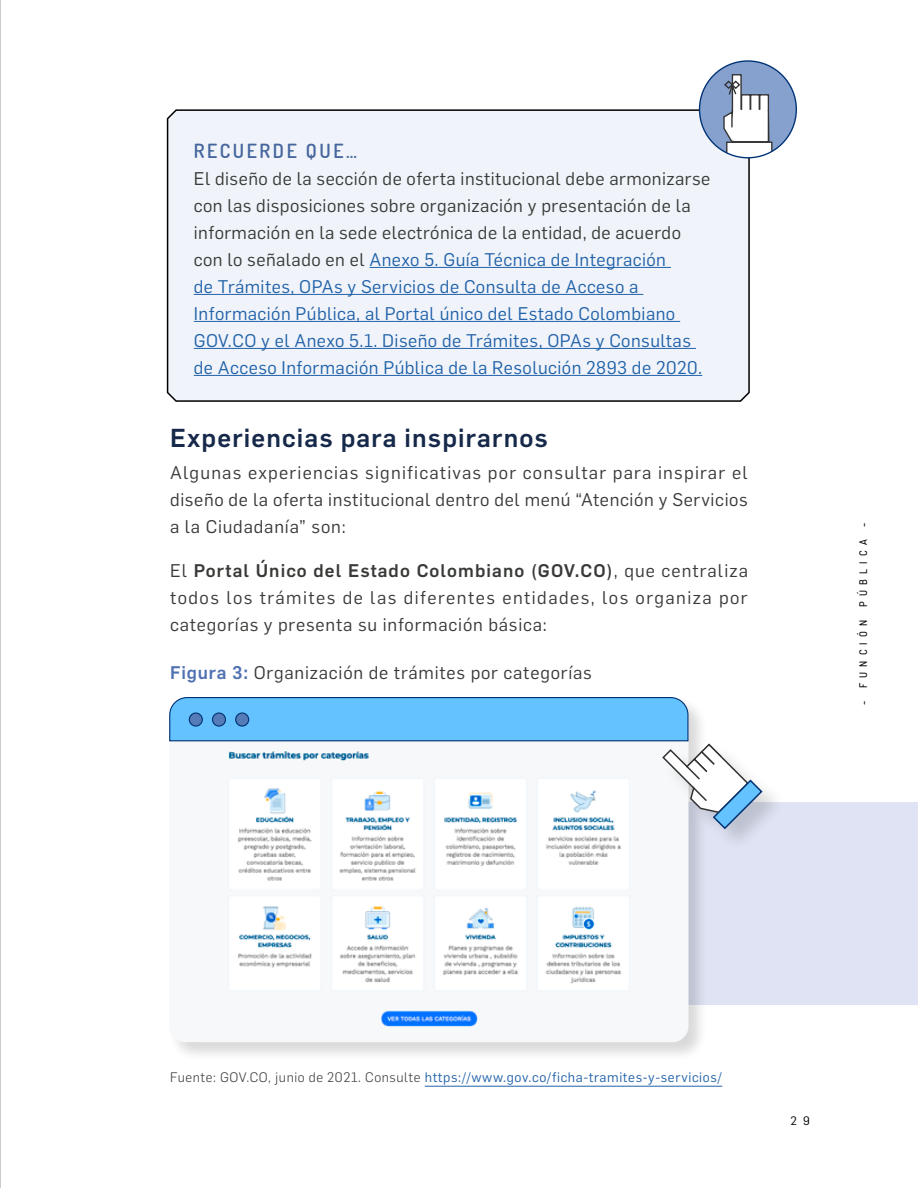
<style>
.page{position:relative;width:918px;height:1188px;background:#fff}
.page>*{position:absolute;margin:0;border:0;box-sizing:border-box;transform-origin:0 0}
.H4{font:500 25.5px "Flama";letter-spacing:.045em;color:#16294a}
.t1{font:600 19.5px "Dosis";letter-spacing:.13em;color:#45669d}
.txt_tablas{font:18px/27px "Flama";letter-spacing:.025em;color:#2262a9}
.ilustracion{font:18px/27px "Flama";letter-spacing:.045em;color:#383b37;text-align:justify}
.fuente{font:13.5px "Flama";letter-spacing:.045em;color:#2262a9}
.t2{font:12px "Flama";color:#000}
.t3{font:500 10.5px "Dosis";letter-spacing:.5em;color:#000}
.s1{color:#383b37}
.s2{font-weight:500}
.s3{font-weight:500;color:#5071b2}
.s4{font-weight:300;color:#383b37}
</style>
<div class="page">
<div style="left:356px;top:802px;width:562px;height:203px;background:#dfe3f3"></div>
<div style="left:168px;top:696px;width:541px;height:367px;background:#000;opacity:.15"></div>
<img style="left:169px;top:830px;width:520px;height:212px">
<div style="left:662px;top:744px;width:125px;height:109px;background:#000;opacity:.15"></div>
<svg style="left:169px;top:696px;width:595px;height:134px"></svg>
<div style="left:166px;top:108px;width:585px;height:294px;background:#f0f4fa"></div>
<div style="left:700px;top:61px;width:96px;height:97px;background:#87a1ce;border-radius:50%"></div>
<svg style="left:723px;top:74px;width:50px;height:84px"></svg>
<hr style="left:425px;top:1086px;width:297px;height:1px;background:#2262a9">
<hr style="left:0;top:0;width:1px;height:1188px;background:#97989f">
<p class="t1" style="left:194px;top:138px;width:165px">RECUERDE QUE…</p>
<p class="txt_tablas" style="left:194px;top:164px;width:518px"><span class="s1">El diseño de la sección de oferta institucional debe armonizarse con las disposiciones sobre organización y presentación de la información en la sede electrónica de la entidad, de acuerdo con lo señalado en el</span> Anexo 5. Guía Técnica de Integración<br>de Trámites, OPAs y Servicios de Consulta de Acceso a Información Pública, al Portal único del Estado Colombiano GOV.CO y el Anexo 5.1. Diseño de Trámites, OPAs y Consultas de Acceso Información Pública de la Resolución 2893 de 2020.</p>
<h3 class="H4" style="left:170px;top:420px;width:379px">Experiencias para inspirarnos</h3>
<p class="ilustracion" style="left:170px;top:458px;width:579px">Algunas experiencias significativas por consultar para inspirar el diseño de la oferta institucional dentro del menú “Atención y Servicios a la Ciudadanía” son:</p>
<p class="ilustracion" style="left:170px;top:556px;width:579px">El <span class="s2">Portal Único del Estado Colombiano (GOV.CO)</span>, que centraliza todos los trámites de las diferentes entidades, los organiza por categorías y presenta su información básica:</p>
<p class="ilustracion" style="left:170px;top:658px;width:423px"><span class="s3">Figura 3:</span> Organización de trámites por categorías</p>
<p class="t3" style="left:857px;top:705px;width:184px;rotate:-90deg">- FUNCIÓN PÚBLICA -</p>
<p class="fuente" style="left:170px;top:1068px;width:554px"><span class="s4">Fuente: GOV.CO, junio de 2021. Consulte</span> https://www.gov.co/ficha-tramites-y-servicios/</p>
<p class="t2" style="left:791px;top:1113px;width:21px">2 9</p>
</div>
